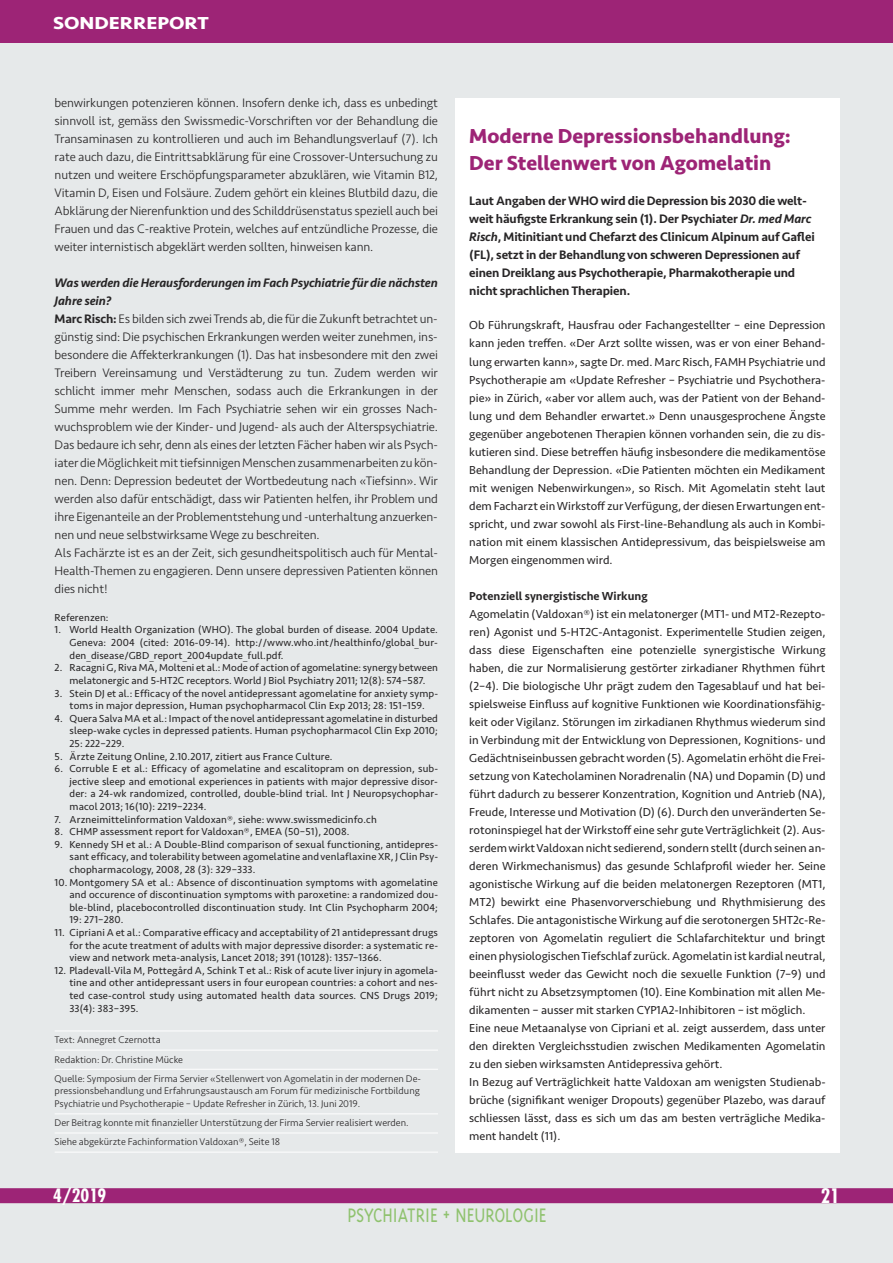
<style>
.page{position:relative;width:893px;height:1263px;background:#e6e9ea}
.page>*{position:absolute;margin:0;border:0;box-sizing:border-box;transform-origin:0 0}
.t1{font:300 22.5px "Triplex";color:#8fc26e;scale:.88 1}
.t2{font:700 21px/27px "Seravek";color:#9d2476}
.t3{font:700 condensed 19.5px "Futura";color:#fff}
.t4{font:700 18px "Seravek";color:#fff;scale:1.15 1}
.t5{font:700 condensed 18px "Futura";color:#fff}
.t6{font:300 12.75px/18px "Seravek";letter-spacing:-.01em;color:#272526;text-align:justify}
.t7{font:500 12.75px/18px "Seravek";letter-spacing:-.01em;color:#272526}
.t8{font:12px/18px "Seravek";color:#272526;text-align:justify}
.t9{font:500 12px "Seravek";color:#272526}
.t10{font:10.5px/12.6px "Seravek";letter-spacing:.01em;color:#272526;text-align:justify}
.t11{font:300 10.05px/19.2px "Seravek";color:#272526}
.s1{font-weight:500;font-style:italic}
.s2{font-weight:500}
.s3{font-style:italic}
</style>
<div class="page">
<hr style="left:55px;top:1031px;width:383px;height:1px;background:#fff">
<hr style="left:55px;top:1050px;width:383px;height:1px;background:#fff">
<hr style="left:55px;top:1069px;width:383px;height:1px;background:#fff">
<hr style="left:55px;top:1113px;width:383px;height:1px;background:#fff">
<hr style="left:55px;top:1133px;width:383px;height:1px;background:#fff">
<hr style="left:55px;top:1152px;width:383px;height:1px;background:#fff">
<div style="left:0;top:0;width:893px;height:43px;background:#9d2476"></div>
<div style="left:0;top:1188px;width:893px;height:15px;background:#9d2476"></div>
<div style="left:455px;top:98px;width:385px;height:1054px;background:#fff"></div>
<h3 class="t4" style="left:53px;top:9px;width:137px">SONDERREPORT</h3>
<p class="t6" style="left:55px;top:94px;width:385px">benwirkungen potenzieren können. Insofern denke ich, dass es unbedingt sinnvoll ist, gemäss den Swissmedic-Vorschriften vor der Behandlung die Transaminasen zu kontrollieren und auch im Behandlungsverlauf (7). Ich rate auch dazu, die Eintrittsabklärung für eine Crossover-Untersuchung zu nutzen und weitere Erschöpfungsparameter abzuklären, wie Vitamin B12, Vitamin D, Eisen und Folsäure. Zudem gehört ein kleines Blutbild dazu, die Abklärung der Nierenfunktion und des Schilddrüsenstatus speziell auch bei Frauen und das C-reaktive Protein, welches auf entzündliche Prozesse, die weiter internistisch abgeklärt werden sollten, hinweisen kann.</p>
<p class="t6" style="left:55px;top:274px;width:385px;text-align:left"><span class="s1">Was werden die Herausforderungen im Fach Psychiatrie für die nächsten Jahre sein?<br></span><span class="s2">MarcRisch:</span> Es bilden sich zweiTrends ab, die für die Zukunft betrachtet un&shy;günstig sind: Die psychischen Erkrankungen werden weiter zunehmen, ins&shy;besondere die Affekterkrankungen (1). Das hat insbesondere mit den zwei Treibern Vereinsamung und Verstädterung zu tun. Zudem werden wir schlicht immer mehr Menschen, sodass auch die Erkrankungen in der Summe mehr werden. Im Fach Psychiatrie sehen wir ein grosses Nach&shy;wuchsproblem wie der Kinder- und Jugend- als auch der Alterspsychiatrie.<br>Das bedaure ich sehr, denn als eines der letzten Fächer haben wir als Psych&shy;iaterdieMöglichkeitmittiefsinnigenMenschenzusammenarbeitenzukön&shy;nen. Denn: Depression bedeutet der Wortbedeutung nach «Tiefsinn». Wir werden also dafür entschädigt, dass wir Patienten helfen, ihr Problem und ihre Eigenanteile an der Problementstehung und -unterhaltung anzuerken&shy;nen und neue selbstwirksame Wege zu beschreiten.<br>Als Fachärzte ist es an der Zeit, sich gesundheitspolitisch auch für Mental-Health-Themen zu engagieren. Denn unsere depressiven Patienten können dies nicht!</p>
<p class="t10" style="left:55px;top:611px;width:56px">Referenzen:</p>
<p class="t10" style="left:70px;top:624px;width:370px;text-indent:-15px">1. World Health Organization (WHO). The global burden of disease. 2004 Update.<br>Geneva: 2004 (cited: 2016-09-14). http://www.who.int/healthinfo/global_bur&shy;den_disease/GBD_report_2004update_full.pdf.</p>
<p class="t10" style="left:55px;top:661px;width:385px;text-align:center">2. RacagniG, Riva MA, Molteni et al.: Mode of action of agomelatine: synergy between melatonergic and 5-HT2C receptors. World J Biol Psychiatry 2011; 12(8): 574–587.</p>
<p class="t10" style="left:55px;top:687px;width:385px;text-align:center">3. Stein DJ et al.: Efficacy of the novel antidepressant agomelatine for anxiety symp&shy;toms in major depression, Human psychopharmacol Clin Exp 2013; 28: 151–159.</p>
<p class="t10" style="left:70px;top:712px;width:370px;text-indent:-15px">4. Quera Salva MA et al.: Impact of the novel antidepressant agomelatine in disturbed sleep-wake cycles in depressed patients. Human psychopharmacol Clin Exp 2010; 25: 222–229.</p>
<p class="t10" style="left:55px;top:750px;width:279px">5. Ärzte Zeitung Online, 2.10.2017, zitiert aus France Culture.</p>
<p class="t10" style="left:70px;top:762px;width:370px;text-indent:-15px">6. Corruble E et al.: Efficacy of agomelatine and escalitopram on depression, sub&shy;jective sleep and emotional experiences in patients with major depressive disor&shy;der: a 24-wk randomized, controlled, double-blind trial. Int J Neuropsychophar&shy;macol 2013; 16(10): 2219–2234.</p>
<p class="t10" style="left:55px;top:813px;width:324px">7. Arzneimittelinformation Valdoxan®, siehe: www.swissmedicinfo.ch</p>
<p class="t10" style="left:55px;top:825px;width:296px">8. CHMP assessment report for Valdoxan®, EMEA (50–51), 2008.</p>
<p class="t10" style="left:70px;top:838px;width:370px;text-indent:-15px">9. Kennedy SH et al.: A Double-Blind comparison of sexual functioning, antidepres&shy;sant efficacy, and tolerability between agomelatine and venlaflaxine XR, J Clin Psy&shy;chopharmacology, 2008, 28 (3): 329–333.</p>
<p class="t10" style="left:69px;top:876px;width:370px;text-indent:-15px">10. Montgomery SA et al.: Absence of discontinuation symptoms with agomelatine and occurence of discontinuation symptoms with paroxetine: a randomized dou&shy;ble-blind, placebocontrolled discontinuation study. Int Clin Psychopharm 2004; 19: 271–280.</p>
<p class="t10" style="left:69px;top:926px;width:370px;text-indent:-15px">11. Cipriani A et al.: Comparative efficacy and acceptability of 21 antidepressant drugs for the acute treatment of adults with major depressive disorder: a systematic re&shy;view and network meta-analysis, Lancet 2018; 391 (10128): 1357–1366.</p>
<p class="t10" style="left:69px;top:964px;width:370px;text-indent:-15px">12. Pladevall-Vila M, Pottegård A, Schink T et al.: Risk of acute liver injury in agomela&shy;tine and other antidepressant users in four european countries: a cohort and nes&shy;ted case-control study using automated health data sources. CNS Drugs 2019; 33(4): 383–395.</p>
<p class="t11" style="left:55px;top:1031px;width:368px">Text: Annegret Czernotta<br>Redaktion: Dr. Christine Mücke<br>Quelle: Symposium der Firma Servier «Stellenwert von Agomelatin in der modernen De-</p>
<p class="t11" style="left:55px;top:1085px;width:367px;line-height:12.8px">pressionsbehandlung und Erfahrungsaustausch am Forum für medizinische Fortbildung<br>Psychiatrie und Psychotherapie – Update Refresher in Zürich, 13. Juni 2019.</p>
<p class="t11" style="left:55px;top:1113px;width:356px">Der Beitrag konnte mit finanzieller Unterstützung der Firma Servier realisiert werden.<br>Siehe abgekürzte Fachinformation Valdoxan®, Seite 18</p>
<h2 class="t2" style="left:469px;top:122px;width:323px">Moderne Depressionsbehandlung:<br>Der Stellenwert von Agomelatin</h2>
<p class="t7" style="left:469px;top:192px;width:347px">Laut Angaben der WHO wird die Depression bis 2030 die welt&shy;weit häufigste Erkrankung sein (1). Der Psychiater <span class="s3">Dr. med Marc Risch</span>, Mitinitiant und Chefarzt des Clinicum Alpinum auf Gaflei (FL), setzt in der Behandlung von schweren Depressionen auf einen Dreiklang aus Psychotherapie, Pharmakotherapie und nicht sprachlichen Therapien.</p>
<p class="t8" style="left:469px;top:316px;width:358px">Ob Führungskraft, Hausfrau oder Fachangestellter – eine Depression kann jeden treffen. «Der Arzt sollte wissen, was er von einer Behand&shy;lung erwarten kann», sagte Dr. med. Marc Risch, FAMH Psychiatrie und Psychotherapie am «Update Refresher – Psychiatrie und Psychothera&shy;pie» in Zürich, «aber vor allem auch, was der Patient von der Behand&shy;lung und dem Behandler erwartet.» Denn unausgesprochene Ängste gegenüber angebotenen Therapien können vorhanden sein, die zu dis&shy;kutieren sind. Diese betreffen häufig insbesondere die medikamentöse Behandlung der Depression. «Die Patienten möchten ein Medikament mit wenigen Nebenwirkungen», so Risch. Mit Agomelatin steht laut dem Facharzt einWirkstoffzurVerfügung, der diesen Erwartungen ent&shy;spricht, und zwar sowohl als First-line-Behandlung als auch in Kombi&shy;nation mit einem klassischen Antidepressivum, das beispielsweise am Morgen eingenommen wird.</p>
<p class="t9" style="left:469px;top:588px;width:180px">Potenziell synergistische Wirkung</p>
<p class="t8" style="left:469px;top:604px;width:358px;text-align:left">Agomelatin (Valdoxan®) ist ein melatonerger (MT1- und MT2-Rezepto&shy;ren) Agonist und 5-HT2C-Antagonist. Experimentelle Studien zeigen, dass diese Eigenschaften eine potenzielle synergistische Wirkung haben, die zur Normalisierung gestörter zirkadianer Rhythmen führt (2–4). Die biologische Uhr prägt zudem den Tagesablauf und hat bei&shy;spielsweise Einfluss auf kognitive Funktionen wie Koordinationsfähig&shy;keit oder Vigilanz. Störungen im zirkadianen Rhythmus wiederum sind in Verbindung mit der Entwicklung von Depressionen, Kognitions- und Gedächtniseinbussen gebrachtworden (5). Agomelatin erhöht die Frei&shy;setzung von Katecholaminen Noradrenalin (NA) und Dopamin (D) und führt dadurch zu besserer Konzentration, Kognition und Antrieb (NA), Freude, Interesse und Motivation (D) (6). Durch den unveränderten Se&shy;rotoninspiegel hat derWirkstoff eine sehr guteVerträglichkeit (2). Aus&shy;serdemwirktValdoxan nicht sedierend, sondern stellt(durch seinen an&shy;deren Wirkmechanismus) das gesunde Schlafprofil wieder her. Seine agonistische Wirkung auf die beiden melatonergen Rezeptoren (MT1, MT2) bewirkt eine Phasenvorverschiebung und Rhythmisierung des Schlafes. Die antagonistische Wirkung auf die serotonergen 5HT2c-Re&shy;zeptoren von Agomelatin reguliert die Schlafarchitektur und bringt einen physiologischenTiefschlaf zurück.Agomelatin ist kardial neutral, beeinflusst weder das Gewicht noch die sexuelle Funktion (7–9) und führt nicht zu Absetzsymptomen (10). Eine Kombination mit allen Me&shy;dikamenten – ausser mit starken CYP1A2-Inhibitoren – ist möglich.<br>Eine neue Metaanalyse von Cipriani et al. zeigt ausserdem, dass unter den direkten Vergleichsstudien zwischen Medikamenten Agomelatin zu den sieben wirksamsten Antidepressiva gehört.<br>In Bezug auf Verträglichkeit hatte Valdoxan am wenigsten Studienab&shy;brüche (signifikant weniger Dropouts) gegenüber Plazebo, was darauf schliessen lässt, dass es sich um das am besten verträgliche Medika&shy;ment handelt (11).</p>
<h3 class="t5" style="left:53px;top:1188px;width:55px">4/2019</h3>
<h3 class="t3" style="left:821px;top:1187px;width:21px">21</h3>
<h1 class="t1" style="left:347px;top:1201px;width:228px">PSYCHIATRIE + NEUROLOGIE</h1>
</div>
